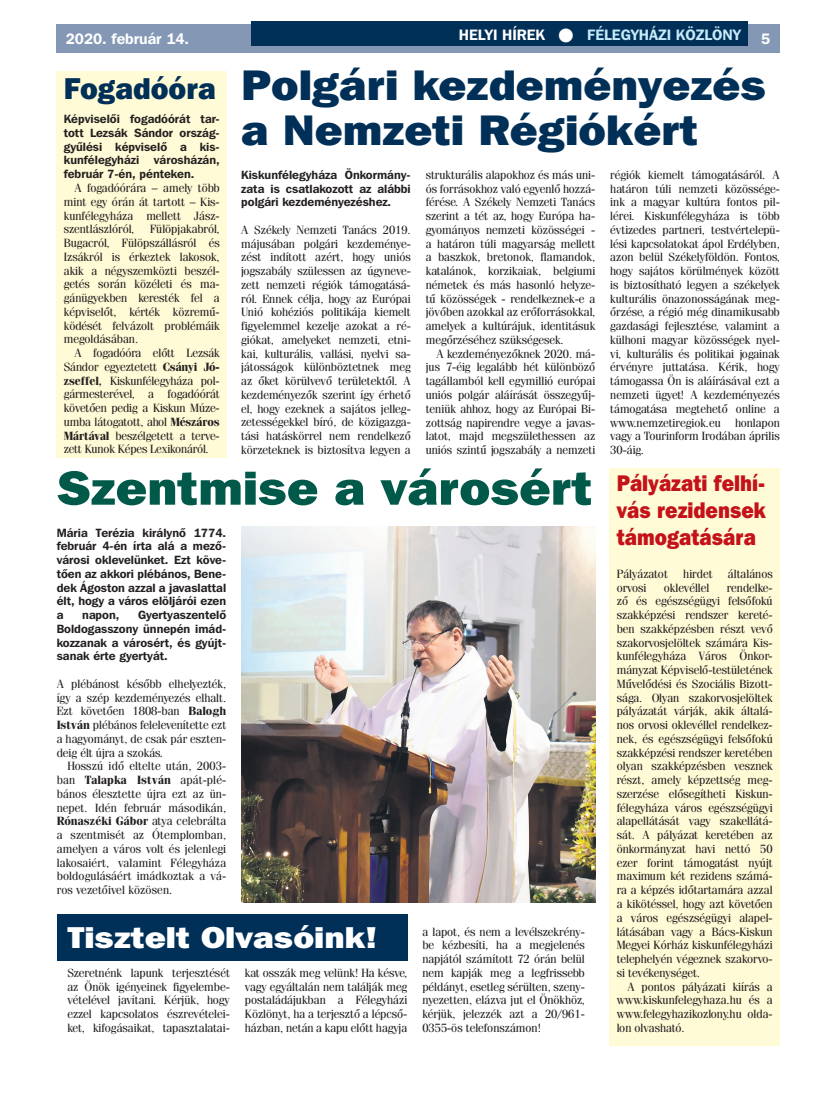
<style>
.page{position:relative;width:833px;height:1099px;background:#fff}
.page>*{position:absolute;margin:0;border:0;box-sizing:border-box;transform-origin:0 0}
.t1{font:47.5px "Franklin Gothic Hv PFL";color:#005949;scale:1.08 1}
.t2{font:42.5px/45px "Franklin Gothic Hv PFL";color:#002f57;scale:1.07 1}
.t3{font:30px "Franklin Gothic Hv PFL";color:#fff;scale:1.15 1}
.t4{font:30px "Franklin Gothic Hv PFL";color:#002f57}
.t5{font:22.5px/27px "Franklin Gothic Hv PFL";color:#c4121a;text-align:justify;scale:.9 1}
.t6{font:700 15px "Franklin Gothic PFL";color:#c6eafa}
.t7{font:700 15px "Franklin Gothic PFL";color:#fff}
.t8{font:11.88px/13.8px "Fenice PFL";color:#231f20;text-align:justify}
.t9{font:700 11.88px/13.8px "Franklin Gothic PFL";color:#231f20;text-align:justify}
.s1{color:#fff}
.s2{font-weight:700}
</style>
<div class="page">
<div style="left:57px;top:25px;width:723px;height:28px;background:#8498b6"></div>
<div style="left:252px;top:21px;width:496px;height:25px;background:#002f57"></div>
<div style="left:57px;top:71px;width:170px;height:386px;background:#fffbd6"></div>
<img style="left:241px;top:527px;width:354px;height:375px">
<div style="left:609px;top:468px;width:171px;height:577px;background:#fffbd6"></div>
<div style="left:57px;top:913px;width:350px;height:47px;background:#002f57"></div>
<p class="t7" style="left:66px;top:29px;width:125px">2020. február 14.</p>
<p class="t6" style="left:459px;top:25px;width:283px"><span class="s1">HELYI HÍREK</span> <span class="s1">●</span> FÉLEGYHÁZI KÖZLÖNY</p>
<p class="t7" style="left:761px;top:29px;width:11px">5</p>
<h3 class="t4" style="left:64px;top:69px;width:154px">Fogadóóra</h3>
<p class="t9" style="left:64px;top:112px;width:157px">Képviselői fogadóórát tar&shy;tott Lezsák Sándor ország&shy;gyűlési képviselő a kis&shy;kunfélegyházi városházán, február 7-én, pénteken.</p>
<p class="t8" style="left:64px;top:181px;width:157px;text-indent:11px">A fogadóórára – amely több mint egy órán át tartott – Kis&shy;kunfélegyháza mellett Jász&shy;szentlászlóról,</p>
<h2 class="t2" style="left:241px;top:62px;width:492px">Polgári kezdeményezés a Nemzeti Régiókért</h2>
<p class="t9" style="left:241px;top:167px;width:171px">Kiskunfélegyháza Önkormány&shy;zata is csatlakozott az alábbi polgári kezdeményezéshez.</p>
<p class="t8" style="left:241px;top:223px;width:171px">A Székely Nemzeti Tanács 2019. májusában polgári kezdeménye&shy;zést indított azért, hogy uniós jogszabály szülessen az úgyneve&shy;zett nemzeti régiók támogatásá&shy;ról. Ennek célja, hogy az Európai Unió kohéziós politikája kiemelt figyelemmel kezelje azokat a ré&shy;giókat, amelyeket nemzeti, etni&shy;kai, kulturális, vallási, nyelvi sa&shy;játosságok különböztetnek meg az őket körülvevő területektől. A kezdeményezők szerint így érhető el, hogy ezeknek a sajátos jelleg&shy;zetességekkel bíró, de közigazga&shy;tási hatáskörrel nem rendelkező körzeteknek is biztosítva legyen a</p>
<p class="t8" style="left:426px;top:168px;width:171px">strukturális alapokhoz és más uni&shy;ós forrásokhoz való egyenlő hozzá&shy;férése. A Székely Nemzeti Tanács szerint a tét az, hogy Európa ha&shy;gyományos nemzeti közösségei - a határon túli magyarság mellett a baszkok, bretonok, flamandok, katalánok, korzikaiak, belgiumi németek és más hasonló helyze&shy;tű közösségek - rendelkeznek-e a jövőben azokkal az erőforrásokkal, amelyek a kultúrájuk, identitásuk megőrzéséhez szükségesek.</p>
<p class="t8" style="left:426px;top:346px;width:171px;text-indent:11px">A kezdeményezőknek 2020. má&shy;jus 7-éig legalább hét különböző tagállamból kell egymillió európai uniós polgár aláírását összegyűj&shy;teniük ahhoz, hogy az Európai Bi&shy;zottság napirendre vegye a javas&shy;latot, majd megszülethessen az uniós szintű jogszabály a nemzeti</p>
<p class="t8" style="left:610px;top:168px;width:171px">régiók kiemelt támogatásáról. A határon túli nemzeti közössége&shy;ink a magyar kultúra fontos pil&shy;lérei. Kiskunfélegyháza is több évtizedes partneri, testvértelepü&shy;lési kapcsolatokat ápol Erdélyben, azon belül Székelyföldön. Fontos, hogy sajátos körülmények között is biztosítható legyen a székelyek kulturális önazonosságának meg&shy;őrzése, a régió még dinamikusabb gazdasági fejlesztése, valamint a külhoni magyar közösségek nyel&shy;vi, kulturális és politikai jogainak érvényre juttatása. Kérik, hogy támogassa Ön is aláírásával ezt a nemzeti ügyet! A kezdeményezés támogatása megtehető online a www.nemzetiregiok.eu honlapon vagy a Tourinform Irodában április 30-áig.</p>
<p class="t8" style="left:64px;top:222px;width:157px;text-indent:86px">Fülöpjakabról, Bugacról, Fülöpszállásról és Izsákról is érkeztek lakosok, akik a négyszemközti beszél&shy;getés során közéleti és ma&shy;gánügyekben keresték fel a képviselőt, kérték közremű&shy;ködését felvázolt problémáik megoldásában.</p>
<p class="t8" style="left:64px;top:346px;width:157px;text-indent:11px">A fogadóóra előtt Lezsák Sándor egyeztetett <span class="s2">Csányi Jó&shy;zseffel,</span> Kiskunfélegyháza pol&shy;gármesterével, a fogadóórát követően pedig a Kiskun Múze&shy;umba látogatott, ahol <span class="s2">Mészáros Mártával</span> beszélgetett a terve&shy;zett Kunok Képes Lexikonáról.</p>
<h1 class="t1" style="left:57px;top:457px;width:497px">Szentmise a városért</h1>
<p class="t9" style="left:57px;top:525px;width:171px">Mária Terézia királynő 1774. február 4-én írta alá a mező&shy;városi oklevelünket. Ezt köve&shy;tően az akkori plébános, Bene&shy;dek Ágoston azzal a javaslattal élt, hogy a város elöljárói ezen a</p>
<h3 class="t5" style="left:617px;top:468px;width:167px">Pályázati felhí&shy;vás rezidensek támogatására</h3>
<p class="t8" style="left:617px;top:566px;width:53px">Pályázatot</p>
<p class="t8" style="left:683px;top:566px;width:31px">hirdet</p>
<p class="t8" style="left:728px;top:566px;width:46px">általános</p>
<p class="t8" style="left:617px;top:580px;width:31px">orvosi</p>
<p class="t8" style="left:664px;top:580px;width:47px">oklevéllel</p>
<p class="t8" style="left:617px;top:580px;width:157px;text-indent:110px">rendelke&shy;ző és egészségügyi felsőfokú szakképzési rendszer kereté&shy;ben szakképzésben részt vevő szakorvosjelöltek számára Kis&shy;kunfélegyháza Város Önkor&shy;mányzat Képviselő-testületének Művelődési és Szociális Bizott&shy;sága. Olyan szakorvosjelöltek pályázatát várják, akik általá&shy;nos orvosi oklevéllel rendelkez&shy;nek, és egészségügyi felsőfokú szakképzési rendszer keretében olyan szakképzésben vesznek részt, amely képzettség meg&shy;szerzése elősegítheti Kiskun&shy;félegyháza város egészségügyi alapellátását vagy szakellátá&shy;sát. A pályázat keretében az önkormányzat havi nettó 50 ezer forint támogatást nyújt maximum két rezidens számá&shy;ra a képzés időtartamára azzal a kikötéssel, hogy azt követően a város egészségügyi alapel&shy;látásában vagy a Bács-Kiskun Megyei Kórház kiskunfélegyházi telephelyén végeznek szakorvo&shy;si tevékenységet.</p>
<p class="t8" style="left:617px;top:979px;width:157px;text-indent:11px">A pontos pályázati kiírás a www.kiskunfelegyhaza.hu és a www.felegyhazikozlony.hu olda&shy;lon olvasható.</p>
<p class="t9" style="left:57px;top:607px;width:171px;text-indent:81px">Gyertyaszentelő Boldogasszony ünnepén imád&shy;kozzanak a városért, és gyújt&shy;sanak érte gyertyát.</p>
<p class="t8" style="left:57px;top:676px;width:171px">A plébánost később elhelyezték, így a szép kezdeményezés elhalt.<br>Ezt követően 1808-ban <span class="s2">Balogh István</span> plébános felelevenítette ezt a hagyományt, de csak pár eszten&shy;deig élt újra a szokás.</p>
<p class="t8" style="left:57px;top:759px;width:171px;text-indent:11px">Hosszú idő eltelte után, 2003- ban <span class="s2">Talapka István</span> apát-plé&shy;bános élesztette újra ezt az ün&shy;nepet. Idén február másodikán, <span class="s2">Rónaszéki Gábor</span> atya celebrálta a szentmisét az Ótemplomban, amelyen a város volt és jelenlegi lakosaiért, valamint Félegyháza boldogulásáért imádkoztak a vá&shy;ros vezetőivel közösen.</p>
<p class="t9" style="left:82px;top:607px;width:39px">napon,</p>
<h3 class="t3" style="left:67px;top:917px;width:271px">Tisztelt Olvasóink!</h3>
<p class="t8" style="left:422px;top:924px;width:164px">a lapot, és nem a levélszekrény&shy;be kézbesíti, ha a megjelenés napjától számított 72 órán belül nem kapják meg a legfrissebb példányt, esetleg sérülten, szen - nyezetten, elázva jut el Önökhöz, kérjük, jelezzék azt a 20/961- 0355-ös telefonszámon!</p>
<p class="t8" style="left:67px;top:965px;width:164px">Szeretnénk lapunk terjesztését az Önök igényeinek figyelembe&shy;vételével javítani. Kérjük, hogy ezzel kapcsolatos észrevételei&shy;ket, kifogásaikat, tapasztalatai-</p>
<p class="t8" style="left:245px;top:965px;width:164px">kat osszák meg velünk! Ha késve, vagy egyáltalán nem találják meg postaládájukban a Félegyházi Közlönyt, ha a terjesztő a lépcső&shy;házban, netán a kapu előtt hagyja</p>
</div>
